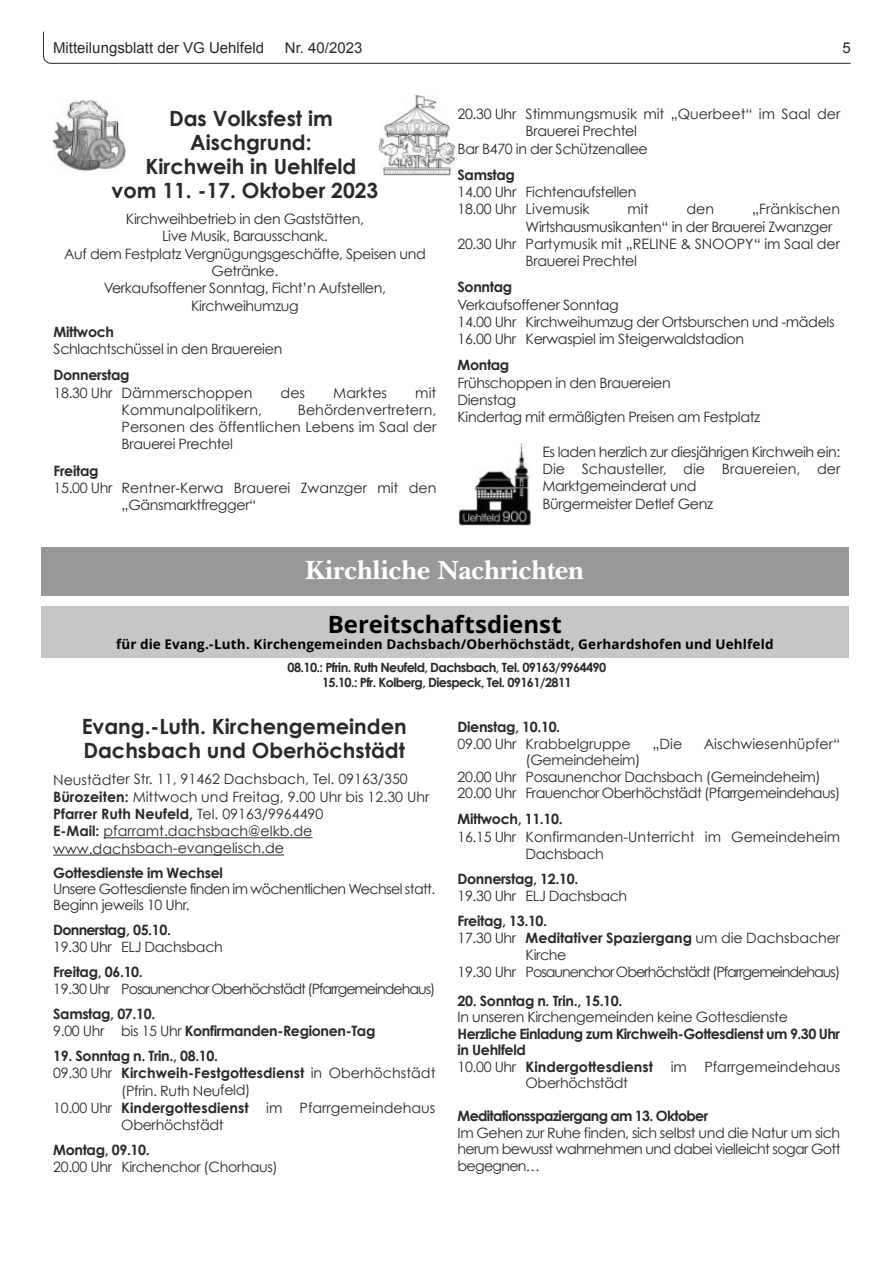
<style>
.page{position:relative;width:893px;height:1263px;background:#fff}
.page>*{position:absolute;margin:0;border:0;box-sizing:border-box;transform-origin:0 0}
.t1{font:700 27px "Baskerville BT";letter-spacing:-.025em;color:#fff}
.t2{font:700 24px "Open Sans";color:#000}
.t3{font:700 21px/24px "Century Gothic";color:#292929;text-align:center}
.t4{font:15px "Arial";color:#292929}
.t5{font:14.25px/17.2px "Century Gothic";letter-spacing:-.025em;color:#292929}
.t6{font:14.25px/17.2px "Century Gothic";color:#292929}
.t7{font:700 14.25px/17.2px "Century Gothic";letter-spacing:-.025em;color:#292929}
.t8{font:14.25px "Century Gothic";letter-spacing:-.07em;color:#292929}
.t9{font:14.25px "Century Gothic";letter-spacing:-.005em;color:#292929}
.t10{font:14.25px/15.9px "Century Gothic";letter-spacing:-.045em;color:#292929}
.t11{font:700 14.25px "Century Gothic";letter-spacing:-.05em;color:#292929}
.t12{font:700 14.25px "Century Gothic";color:#292929}
.t13{font:700 13.5px "Open Sans";letter-spacing:.01em;color:#000}
.t14{font:700 12.75px/15.3px "Century Gothic";letter-spacing:-.05em;color:#292929;text-align:center}
.s1{font-weight:700}
.s2{font-weight:400}
</style>
<div class="page">
<svg style="left:43px;top:31px;width:808px;height:33px"></svg>
<img style="left:54px;top:100px;width:72px;height:71px">
<img style="left:379px;top:95px;width:76px;height:80px">
<img style="left:458px;top:443px;width:73px;height:83px">
<div style="left:41px;top:606px;width:808px;height:52px;background:#c6c6c6"></div>
<div style="left:41px;top:547px;width:808px;height:49px;background:#989898"></div>
<hr style="left:104px;top:837px;width:209px;height:1px;background:#292929">
<hr style="left:53px;top:854px;width:231px;height:1px;background:#292929">
<p class="t4" style="left:53px;top:38px;width:212px">Mitteilungsblatt der VG Uehlfeld</p>
<p class="t4" style="left:285px;top:38px;width:79px">Nr. 40/2023</p>
<p class="t4" style="left:842px;top:38px;width:10px">5</p>
<h3 class="t3" style="left:112px;top:108px;width:268px">Das Volksfest im<br>Aischgrund:<br>Kirchweih in Uehlfeld<br>vom 11. -17. Oktober 2023</h3>
<p class="t5" style="left:64px;top:211px;width:363px;text-align:center">Kirchweihbetrieb in den Gastst‰tten,<br>Live Musik, Barausschank.<br>Auf dem Festplatz Vergn¸gungsgesch‰fte, Speisen und<br>Getr‰nke.<br>Verkaufsoffener Sonntag, Fichtín Aufstellen,<br>Kirchweihumzug</p>
<p class="t7" style="left:54px;top:324px;width:62px">Mittwoch</p>
<p class="t5" style="left:54px;top:341px;width:230px">Schlachtsch¸ssel in den Brauereien</p>
<p class="t7" style="left:54px;top:368px;width:78px">Donnerstag</p>
<p class="t6" style="left:54px;top:385px;width:200px">18.30 Uhr D‰mmerschoppen</p>
<p class="t5" style="left:281px;top:385px;width:26px">des</p>
<p class="t6" style="left:333px;top:385px;width:55px">Marktes</p>
<p class="t5" style="left:415px;top:385px;width:23px">mit</p>
<p class="t6" style="left:122px;top:402px;width:142px">Kommunalpolitikern,</p>
<p class="t5" style="left:122px;top:402px;width:316px;text-align:justify;text-indent:176px">Behˆrdenvertretern, Personen des ˆffentlichen Lebens im Saal der Brauerei Prechtel</p>
<p class="t7" style="left:54px;top:463px;width:46px">Freitag</p>
<p class="t6" style="left:122px;top:480px;width:316px;text-indent:-68px">15.00 Uhr Rentner-Kerwa Brauerei Zwanzger mit den<br>ÑG‰nsmarktfreggerì</p>
<p class="t6" style="left:458px;top:106px;width:384px">20.30 Uhr Stimmungsmusik mit ÑQuerbeetì im Saal der</p>
<p class="t5" style="left:526px;top:124px;width:113px">Brauerei Prechtel</p>
<p class="t5" style="left:458px;top:141px;width:192px">Bar B470 in der Sch¸tzenallee</p>
<p class="t7" style="left:458px;top:167px;width:59px">Samstag</p>
<p class="t5" style="left:458px;top:184px;width:180px">14.00 Uhr Fichtenaufstellen<br>18.00 Uhr Livemusik</p>
<p class="t5" style="left:628px;top:202px;width:23px">mit</p>
<p class="t5" style="left:686px;top:202px;width:29px">den</p>
<p class="t6" style="left:752px;top:202px;width:90px">ÑFr‰nkischen</p>
<p class="t5" style="left:526px;top:219px;width:308px">Wirtshausmusikantenì in der Brauerei Zwanzger</p>
<p class="t9" style="left:458px;top:238px;width:384px">20.30 Uhr Partymusik mit ÑRELINE &amp; SNOOPYì im Saal der</p>
<p class="t5" style="left:526px;top:253px;width:113px">Brauerei Prechtel</p>
<p class="t7" style="left:458px;top:280px;width:56px">Sonntag</p>
<p class="t5" style="left:458px;top:297px;width:379px">Verkaufsoffener Sonntag<br>14.00 Uhr Kirchweihumzug der Ortsburschen und -m‰dels<br>16.00 Uhr Kerwaspiel im Steigerwaldstadion</p>
<p class="t7" style="left:458px;top:358px;width:53px">Montag</p>
<p class="t5" style="left:458px;top:375px;width:304px">Fr¸hschoppen in den Brauereien<br>Dienstag<br>Kindertag mit erm‰fligten Preisen am Festplatz</p>
<p class="t5" style="left:542px;top:444px;width:299px">Es laden herzlich zur diesj‰hrigen Kirchweih ein:<br>Die Schausteller, die Brauereien, der Marktgemeinderat und<br>B¸rgermeister Detlef Genz</p>
<h1 class="t1" style="left:305px;top:560px;width:281px">Kirchliche Nachrichten</h1>
<h2 class="t2" style="left:328px;top:615px;width:236px">Bereitschaftsdienst</h2>
<p class="t13" style="left:116px;top:639px;width:659px">für die Evang.-Luth. Kirchengemeinden Dachsbach/Oberhöchstädt, Gerhardshofen und Uehlfeld</p>
<p class="t14" style="left:288px;top:660px;width:320px">08.10.: Pfrin. Ruth Neufeld, Dachsbach, Tel. 09163/9964490<br>15.10.: Pfr. Kolberg, Diespeck, Tel. 09161/2811</p>
<h3 class="t3" style="left:82px;top:716px;width:327px;text-align:left">Evang.-Luth. Kirchengemeinden<br>Dachsbach und Oberhˆchst‰dt</h3>
<p class="t6" style="left:53px;top:772px;width:378px">Neust‰dter Str. 11, 91462 Dachsbach, Tel. 09163/350<br><span class="s1">B¸rozeiten:</span> Mittwoch und Freitag, 9.00 Uhr bis 12.30 Uhr <span class="s1">Pfarrer Ruth Neufeld,</span> Tel. 09163/9964490<br><span class="s1">E-Mail:</span> pfarramt.dachsbach@elkb.de www.dachsbach-evangelisch.de</p>
<p class="t7" style="left:53px;top:866px;width:171px">Gottesdienste im Wechsel</p>
<p class="t10" style="left:53px;top:882px;width:384px">Unsere Gottesdienste finden im wˆchentlichen Wechsel statt.<br>Beginn jeweils 10 Uhr.</p>
<p class="t11" style="left:53px;top:924px;width:119px">Donnerstag, 05.10.</p>
<p class="t5" style="left:53px;top:939px;width:171px">19.30 Uhr ELJ Dachsbach</p>
<p class="t7" style="left:53px;top:964px;width:91px">Freitag, 06.10.</p>
<p class="t8" style="left:53px;top:983px;width:384px">19.30 Uhr Posaunenchor Oberhˆchst‰dt (Pfarrgemeindehaus)</p>
<p class="t7" style="left:53px;top:1006px;width:324px">Samstag, 07.10.<br><span class="s2">9.00 Uhr bis 15 Uhr</span> Konfirmanden-Regionen-Tag</p>
<p class="t7" style="left:53px;top:1048px;width:166px">19. Sonntag n. Trin., 08.10.</p>
<p class="t12" style="left:53px;top:1067px;width:384px"><span class="s2">09.30 Uhr</span> Kirchweih-Festgottesdienst <span class="s2">in Oberhˆchst‰dt</span></p>
<p class="t5" style="left:121px;top:1083px;width:131px">(Pfrin. Ruth Neufeld)</p>
<p class="t6" style="left:53px;top:1100px;width:384px">10.00 Uhr <span class="s1">Kindergottesdienst</span> im Pfarrgemeindehaus</p>
<p class="t5" style="left:121px;top:1117px;width:104px">Oberhˆchst‰dt</p>
<p class="t7" style="left:53px;top:1142px;width:98px">Montag, 09.10.</p>
<p class="t5" style="left:53px;top:1159px;width:226px">20.00 Uhr Kirchenchor (Chorhaus)</p>
<p class="t7" style="left:458px;top:719px;width:104px">Dienstag, 10.10.</p>
<p class="t6" style="left:458px;top:736px;width:175px">09.00 Uhr Krabbelgruppe</p>
<p class="t5" style="left:652px;top:736px;width:31px">ÑDie</p>
<p class="t6" style="left:704px;top:736px;width:138px">Aischwiesenh¸pferì</p>
<p class="t5" style="left:458px;top:753px;width:384px;line-height:16.5px;text-indent:68px">(Gemeindeheim)<br>20.00 Uhr Posaunenchor Dachsbach (Gemeindeheim)<br>20.00 Uhr Frauenchor Oberhˆchst‰dt (Pfarrgemeindehaus)</p>
<p class="t7" style="left:458px;top:812px;width:107px">Mittwoch, 11.10.</p>
<p class="t6" style="left:526px;top:829px;width:316px;text-indent:-68px">16.15 Uhr Konfirmanden-Unterricht im Gemeindeheim<br>Dachsbach</p>
<p class="t7" style="left:458px;top:871px;width:122px">Donnerstag, 12.10.</p>
<p class="t5" style="left:458px;top:888px;width:171px">19.30 Uhr ELJ Dachsbach</p>
<p class="t7" style="left:458px;top:913px;width:91px">Freitag, 13.10.</p>
<p class="t9" style="left:458px;top:932px;width:384px">17.30 Uhr <span class="s1">Meditativer Spaziergang</span> um die Dachsbacher</p>
<p class="t5" style="left:526px;top:947px;width:42px">Kirche</p>
<p class="t8" style="left:458px;top:966px;width:384px">19.30 Uhr Posaunenchor Oberhˆchst‰dt (Pfarrgemeindehaus)</p>
<p class="t7" style="left:458px;top:993px;width:166px">20. Sonntag n. Trin., 15.10.</p>
<p class="t5" style="left:458px;top:1010px;width:332px">In unseren Kirchengemeinden keine Gottesdienste</p>
<p class="t7" style="left:458px;top:1026px;width:384px">Herzliche Einladung zum Kirchweih-Gottesdienst um 9.30 Uhr</p>
<p class="t7" style="left:458px;top:1043px;width:70px">in Uehlfeld</p>
<p class="t6" style="left:458px;top:1059px;width:384px">10.00 Uhr <span class="s1">Kindergottesdienst</span> im Pfarrgemeindehaus</p>
<p class="t5" style="left:526px;top:1076px;width:104px">Oberhˆchst‰dt</p>
<p class="t11" style="left:458px;top:1110px;width:252px">Meditationsspaziergang am 13. Oktober</p>
<p class="t5" style="left:458px;top:1125px;width:384px;line-height:16.5px;text-align:justify">Im Gehen zur Ruhe finden, sich selbst und die Natur um sich herum bewusst wahrnehmen und dabei vielleicht sogar Gott begegnenÖ</p>
</div>
